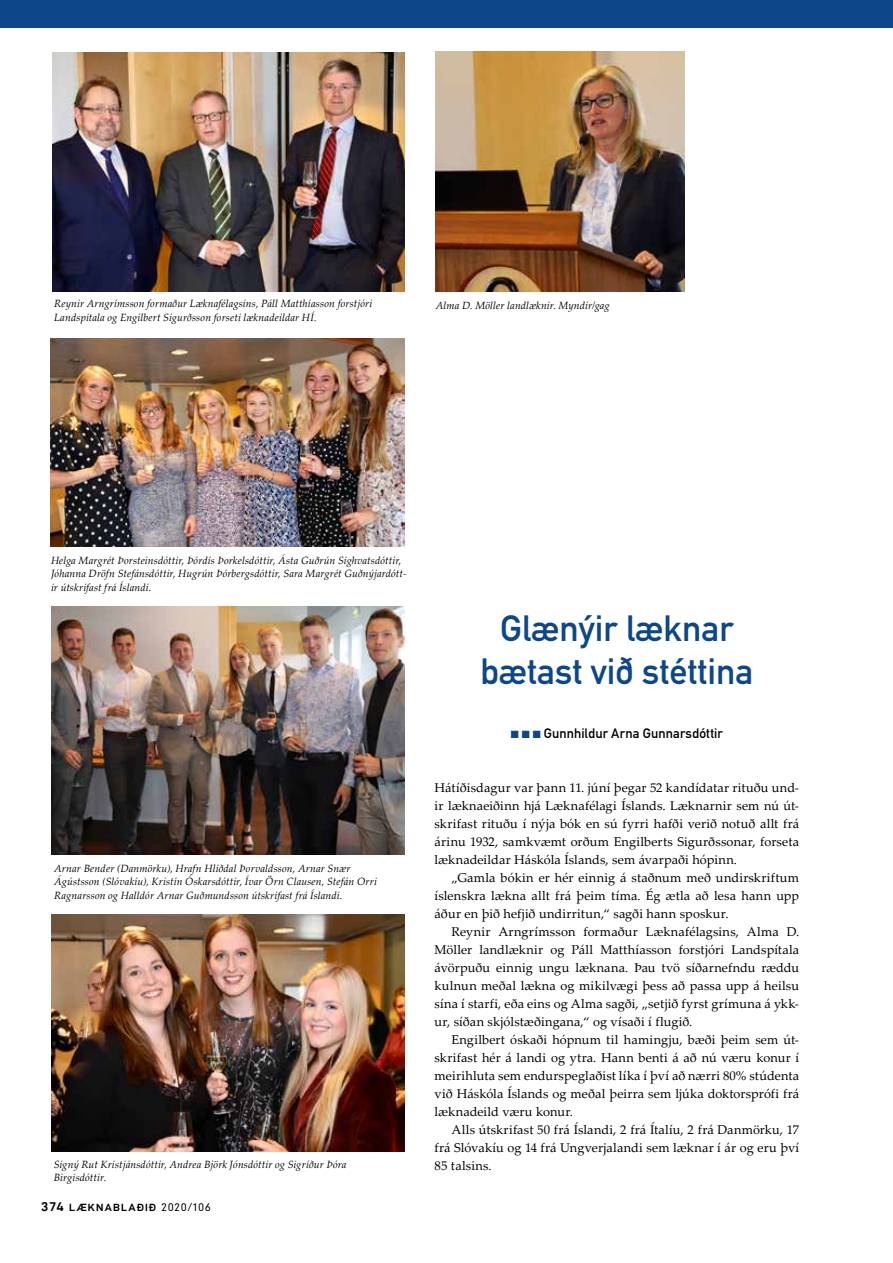
<style>
.page{position:relative;width:893px;height:1263px;background:#fff}
.page>*{position:absolute;margin:0;border:0;box-sizing:border-box;transform-origin:0 0}
.t1{font:700 36px/43.5px "DIN Alternate";color:#0d4689;text-align:center}
.t2{font:700 13.5px "DIN Alternate";letter-spacing:.01em;color:#000}
.t3{font:12.75px/18px "Palatino Linotype";letter-spacing:.01em;color:#000;text-align:justify}
.t4{font:italic 10.5px/13.5px "Palatino Linotype";letter-spacing:.01em;color:#000}
.t5{font:10.5px "D DIN Exp Bold";letter-spacing:.11em;color:#000}
.s1{font-size:12.75px}
.s2{font-family:"DIN Neuzeit Grotesk";font-weight:300}
.s3{color:#0d4689}
</style>
<div class="page">
<div style="left:0;top:0;width:893px;height:27px;background:#0d4689"></div>
<img style="left:436px;top:52px;width:248px;height:240px">
<img style="left:52px;top:53px;width:353px;height:239px">
<img style="left:51px;top:338px;width:354px;height:209px">
<img style="left:51px;top:915px;width:354px;height:237px">
<img style="left:51px;top:607px;width:353px;height:247px">
<p class="t4" style="left:54px;top:296px;width:320px">Reynir Arngrímsson formaður Læknafélagsins, Páll Matthíasson forstjóri<br>Landspítala og Engilbert Sigurðsson forseti læknadeildar HÍ.</p>
<p class="t4" style="left:436px;top:299px;width:175px">Alma D. Möller landlæknir. Myndir/gag</p>
<p class="t4" style="left:51px;top:553px;width:357px">Helga Margrét Þorsteinsdóttir, Þórdís Þorkelsdóttir, Ásta Guðrún Sighvatsdóttir,<br>Jóhanna Dröfn Stefánsdóttir, Hugrún Þórbergsdóttir, Sara Margrét Guðnýjardótt&shy;ir útskrifast frá Íslandi.</p>
<p class="t4" style="left:54px;top:861px;width:324px">Arnar Bender (Danmörku), Hrafn Hlíðdal Þorvaldsson, Arnar Snær<br>Ágústsson (Slóvakíu), Kristín Óskarsdóttir, Ívar Örn Clausen, Stefán Orri<br>Ragnarsson og Halldór Arnar Guðmundsson útskrifast frá Íslandi.</p>
<p class="t4" style="left:54px;top:1157px;width:294px">Signý Rut Kristjánsdóttir, Andrea Björk Jónsdóttir og Sigríður Þóra<br>Birgisdóttir.</p>
<p class="t5" style="left:41px;top:1202px;width:171px"><span class="s1">374</span> LÆKNABLAÐIÐ <span class="s2">2020/106</span></p>
<h1 class="t1" style="left:480px;top:604px;width:275px">Glænýir læknar bætast við stéttina</h1>
<p class="t2" style="left:511px;top:723px;width:213px"><span class="s3">■</span> <span class="s3">■</span> <span class="s3">■</span> Gunnhildur Arna Gunnarsdóttir</p>
<p class="t3" style="left:435px;top:778px;width:366px">Hátíðisdagur var þann 11. júní þegar 52 kandídatar rituðu und&shy;ir læknaeiðinn hjá Læknafélagi Íslands. Læknarnir sem nú út&shy;skrifast rituðu í nýja bók en sú fyrri hafði verið notuð allt frá árinu 1932, samkvæmt orðum Engilberts Sigurðssonar, forseta læknadeildar Háskóla Íslands, sem ávarpaði hópinn.</p>
<p class="t3" style="left:435px;top:868px;width:366px;text-indent:17px">„Gamla bókin er hér einnig á staðnum með undirskriftum íslenskra lækna allt frá þeim tíma. Ég ætla að lesa hann upp áður en þið hefjið undirritun,“ sagði hann sposkur.</p>
<p class="t3" style="left:435px;top:922px;width:366px;text-indent:17px">Reynir Arngrímsson formaður Læknafélagsins, Alma D.<br>Möller landlæknir og Páll Matthíasson forstjóri Landspítala ávörpuðu einnig ungu læknana. Þau tvö síðarnefndu ræddu kulnun meðal lækna og mikilvægi þess að passa upp á heilsu sína í starfi, eða eins og Alma sagði, „setjið fyrst grímuna á ykk&shy;ur, síðan skjólstæðingana,“ og vísaði í flugið.</p>
<p class="t3" style="left:435px;top:1030px;width:366px;text-indent:17px">Engilbert óskaði hópnum til hamingju, bæði þeim sem út&shy;skrifast hér á landi og ytra. Hann benti á að nú væru konur í meirihluta sem endurspeglaðist líka í því að nærri 80% stúdenta við Háskóla Íslands og meðal þeirra sem ljúka doktorsprófi frá læknadeild væru konur.</p>
<p class="t3" style="left:435px;top:1120px;width:366px;text-indent:17px">Alls útskrifast 50 frá Íslandi, 2 frá Ítalíu, 2 frá Danmörku, 17 frá Slóvakíu og 14 frá Ungverjalandi sem læknar í ár og eru því 85 talsins.</p>
</div>
